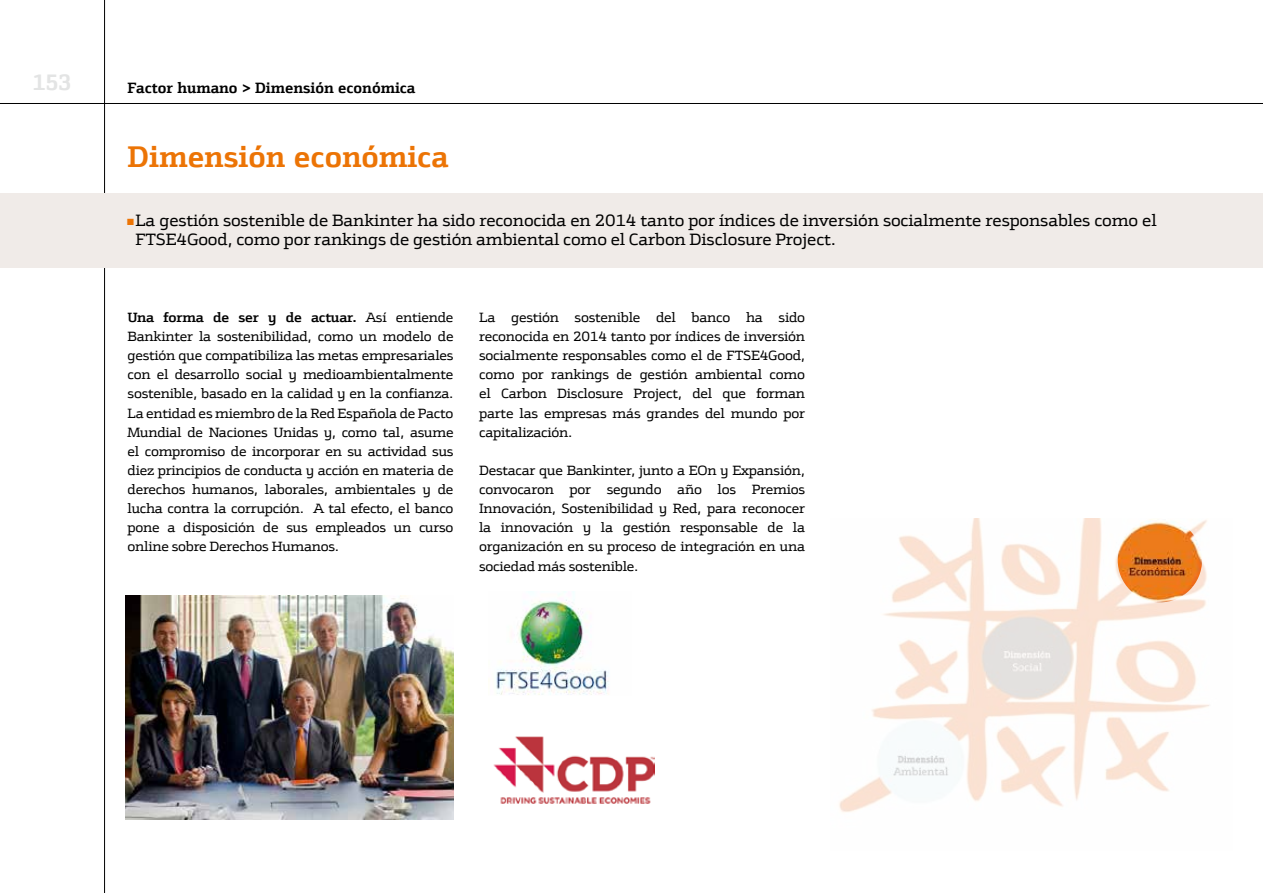
<style>
.page{position:relative;width:1263px;height:893px;background:#fff}
.page>*{position:absolute;margin:0;border:0;box-sizing:border-box;transform-origin:0 0}
.t1{font:700 30px "Bankinter Text";color:#ec7405}
.t2{font:700 22.5px "Bankinter Text";color:#e3e4e4}
.t3{font:16.5px/19.2px "Bankinter";letter-spacing:-.01em;color:#000}
.t4{font:700 15px "Bankinter Text";color:#000}
.t5{font:13.5px/19.2px "Bankinter";letter-spacing:-.02em;color:#000;text-align:justify}
.s1{color:#ec7405}
.s2{font-weight:700}
</style>
<div class="page">
<hr style="left:104px;top:0;width:1px;height:893px;background:#000">
<hr style="left:0;top:103px;width:1263px;height:1px;background:#000">
<div style="left:0;top:193px;width:1263px;height:75px;background:#f0ebe8"></div>
<img style="left:839px;top:518px;width:371px;height:294px">
<img style="left:1118px;top:518px;width:84px;height:84px;border-radius:42px">
<img style="left:125px;top:595px;width:329px;height:224px">
<img style="left:496px;top:591px;width:113px;height:104px">
<img style="left:493px;top:736px;width:162px;height:68px">
<h2 class="t2" style="left:33px;top:68px;width:41px">153</h2>
<p class="t4" style="left:128px;top:79px;width:289px">Factor humano &gt; Dimensión económica</p>
<h1 class="t1" style="left:128px;top:138px;width:322px">Dimensión económica</h1>
<p class="t3" style="left:135px;top:211px;width:1023px;text-indent:-8px"><span class="s1">■</span> La gestión sostenible de Bankinter ha sido reconocida en 2014 tanto por índices de inversión socialmente responsables como el<br>FTSE4Good, como por rankings de gestión ambiental como el Carbon Disclosure Project.</p>
<p class="t5" style="left:128px;top:308px;width:328px"><span class="s2">Una forma de ser y de actuar.</span> Así entiende Bankinter la sostenibilidad, como un modelo de gestión que compatibiliza las metas empresariales con el desarrollo social y medioambientalmente sostenible, basado en la calidad y en la confianza.<br>La entidad es miembro de la Red Española de Pacto Mundial de Naciones Unidas y, como tal, asume el compromiso de incorporar en su actividad sus diez principios de conducta y acción en materia de derechos humanos, laborales, ambientales y de lucha contra la corrupción. A tal efecto, el banco pone a disposición de sus empleados un curso online sobre Derechos Humanos.</p>
<p class="t5" style="left:479px;top:308px;width:327px">La gestión sostenible del banco ha sido reconocida en 2014 tanto por índices de inversión socialmente responsables como el de FTSE4Good, como por rankings de gestión ambiental como el Carbon Disclosure Project, del que forman parte las empresas más grandes del mundo por capitalización.</p>
<p class="t5" style="left:479px;top:461px;width:328px">Destacar que Bankinter, junto a EOn y Expansión, convocaron por segundo año los Premios Innovación, Sostenibilidad y Red, para reconocer la innovación y la gestión responsable de la organización en su proceso de integración en una sociedad más sostenible.</p>
</div>
